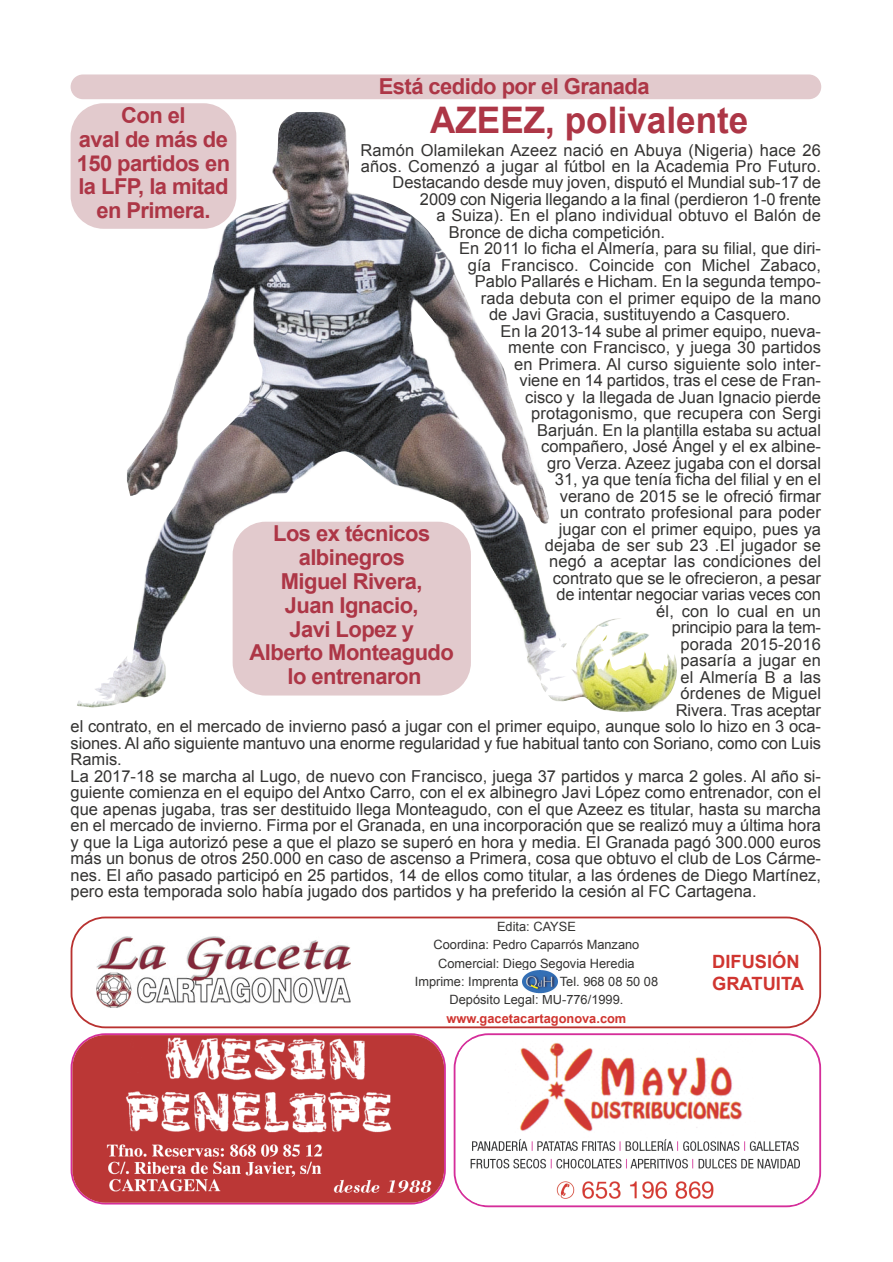
<style>
.page{position:relative;width:893px;height:1262px;background:#fff}
.page>*{position:absolute;margin:0;border:0;box-sizing:border-box;transform-origin:0 0}
.t1{font:700 36.6px "Arial";color:#ad3646;scale:.96 1}
.t2{font:700 21.9px/23.9px "Arial";letter-spacing:-.025em;color:#ad3646;text-align:center}
.t3{font:700 18.3px/21.9px "Arial";color:#d03530}
.t4{font:16.5px "Arial";color:#343332}
.t5{font:12.75px/18.3px "Arial";color:#343332;text-align:center}
.t6{font:700 12.75px "Arial";color:#d03530}
</style>
<div class="page">
<img style="left:127px;top:229px;width:550px;height:483px">
<svg style="left:71px;top:74px;width:750px;height:155px"></svg>
<svg style="left:71px;top:1033px;width:375px;height:171px"></svg>
<img style="left:72px;top:1035px;width:372px;height:167px">
<svg style="left:453px;top:1033px;width:368px;height:174px"></svg>
<img style="left:459px;top:1039px;width:352px;height:165px">
<svg style="left:71px;top:916px;width:750px;height:112px"></svg>
<img style="left:522px;top:970px;width:35px;height:24px">
<h2 class="t2" style="left:379px;top:75px;width:272px">Está cedido por el Granada</h2>
<h2 class="t2" style="left:77px;top:103px;width:155px">Con el<br>aval de más de<br>150 partidos en la LFP, la mitad en Primera.</h2>
<h1 class="t1" style="left:430px;top:100px;width:333px">AZEEZ, polivalente</h1>
<p class="t4" style="left:360px;top:141px;width:462px">Ramón Olamilekan Azeez nació en Abuya (Nigeria) hace 26</p>
<p class="t4" style="left:361px;top:157px;width:461px">años. Comenzó a jugar al fútbol en la Academia Pro Futuro.</p>
<p class="t4" style="left:392px;top:173px;width:430px">Destacando desde muy joven, disputó el Mundial sub-17 de</p>
<p class="t4" style="left:420px;top:190px;width:402px">2009 con Nigeria llegando a la final (perdieron 1-0 frente</p>
<p class="t4" style="left:436px;top:206px;width:386px">a Suiza). En el plano individual obtuvo el Balón de</p>
<p class="t4" style="left:449px;top:223px;width:218px">Bronce de dicha competición.</p>
<p class="t4" style="left:459px;top:239px;width:363px">En 2011 lo ficha el Almería, para su filial, que diri-</p>
<p class="t4" style="left:468px;top:256px;width:355px">gía Francisco. Coincide con Michel Zabaco,</p>
<p class="t4" style="left:475px;top:272px;width:348px">Pablo Pallarés e Hicham. En la segunda tempo-</p>
<p class="t4" style="left:481px;top:289px;width:342px">rada debuta con el primer equipo de la mano</p>
<p class="t4" style="left:489px;top:305px;width:303px">de Javi Gracia, sustituyendo a Casquero.</p>
<p class="t4" style="left:500px;top:322px;width:322px">En la 2013-14 sube al primer equipo, nueva-</p>
<p class="t4" style="left:508px;top:338px;width:314px">mente con Francisco, y juega 30 partidos</p>
<p class="t4" style="left:514px;top:355px;width:308px">en Primera. Al curso siguiente solo inter-</p>
<p class="t4" style="left:519px;top:371px;width:303px">viene en 14 partidos, tras el cese de Fran-</p>
<p class="t4" style="left:525px;top:388px;width:297px">cisco y la llegada de Juan Ignacio pierde</p>
<p class="t4" style="left:531px;top:404px;width:291px">protagonismo, que recupera con Sergi</p>
<p class="t4" style="left:537px;top:421px;width:285px">Barjuán. En la plantilla estaba su actual</p>
<p class="t4" style="left:541px;top:437px;width:281px">compañero, José Ángel y el ex albine-</p>
<p class="t4" style="left:547px;top:453px;width:275px">gro Verza. Azeez jugaba con el dorsal</p>
<p class="t4" style="left:555px;top:470px;width:268px">31, ya que tenía ficha del filial y en el</p>
<p class="t4" style="left:559px;top:486px;width:263px">verano de 2015 se le ofreció firmar</p>
<p class="t4" style="left:560px;top:503px;width:262px">un contrato profesional para poder</p>
<p class="t4" style="left:559px;top:519px;width:264px">jugar con el primer equipo, pues ya</p>
<p class="t4" style="left:545px;top:536px;width:278px">dejaba de ser sub 23 .El jugador se</p>
<p class="t4" style="left:549px;top:552px;width:273px">negó a aceptar las condiciones del</p>
<p class="t4" style="left:552px;top:569px;width:270px">contrato que se le ofrecieron, a pesar</p>
<p class="t4" style="left:556px;top:585px;width:266px">de intentar negociar varias veces con</p>
<p class="t4" style="left:656px;top:602px;width:166px">él, con lo cual en un</p>
<p class="t4" style="left:671px;top:618px;width:151px">principio para la tem-</p>
<p class="t4" style="left:680px;top:635px;width:142px">porada 2015-2016</p>
<p class="t4" style="left:680px;top:651px;width:142px">pasaría a jugar en</p>
<p class="t4" style="left:680px;top:668px;width:142px">el Almería B a las</p>
<p class="t4" style="left:680px;top:684px;width:142px">órdenes de Miguel</p>
<p class="t4" style="left:675px;top:701px;width:147px">Rivera. Tras aceptar</p>
<p class="t4" style="left:71px;top:717px;width:752px">el contrato, en el mercado de invierno pasó a jugar con el primer equipo, aunque solo lo hizo en 3 oca-</p>
<p class="t4" style="left:71px;top:733px;width:752px">siones. Al año siguiente mantuvo una enorme regularidad y fue habitual tanto con Soriano, como con Luis</p>
<p class="t4" style="left:71px;top:750px;width:53px">Ramis.</p>
<p class="t4" style="left:71px;top:766px;width:752px">La 2017-18 se marcha al Lugo, de nuevo con Francisco, juega 37 partidos y marca 2 goles. Al año si-</p>
<p class="t4" style="left:71px;top:783px;width:752px">guiente comienza en el equipo del Antxo Carro, con el ex albinegro Javi López como entrenador, con el</p>
<p class="t4" style="left:71px;top:799px;width:752px">que apenas jugaba, tras ser destituido llega Monteagudo, con el que Azeez es titular, hasta su marcha</p>
<p class="t4" style="left:71px;top:816px;width:752px">en el mercado de invierno. Firma por el Granada, en una incorporación que se realizó muy a última hora</p>
<p class="t4" style="left:71px;top:832px;width:752px">y que la Liga autorizó pese a que el plazo se superó en hora y media. El Granada pagó 300.000 euros</p>
<p class="t4" style="left:71px;top:849px;width:752px">más un bonus de otros 250.000 en caso de ascenso a Primera, cosa que obtuvo el club de Los Cárme-</p>
<p class="t4" style="left:71px;top:865px;width:752px">nes. El año pasado participó en 25 partidos, 14 de ellos como titular, a las órdenes de Diego Martínez,</p>
<p class="t4" style="left:71px;top:882px;width:687px">pero esta temporada solo había jugado dos partidos y ha preferido la cesión al FC Cartagena.</p>
<h2 class="t2" style="left:250px;top:522px;width:206px">Los ex técnicos albinegros<br>Miguel Rivera,<br>Juan Ignacio,<br>Javi Lopez y<br>Alberto Monteagudo lo entrenaron</h2>
<p class="t5" style="left:415px;top:917px;width:245px">Edita: CAYSE<br>Coordina: Pedro Caparrós Manzano<br>Comercial: Diego Segovia Heredia<br>Imprime: Imprenta QdH - Tel. 968 08 50 08<br>Depósito Legal: MU-776/1999.</p>
<p class="t6" style="left:446px;top:1011px;width:181px">www.gacetacartagonova.com</p>
<p class="t3" style="left:712px;top:950px;width:93px">DIFUSIÓN<br>GRATUITA</p>
</div>
